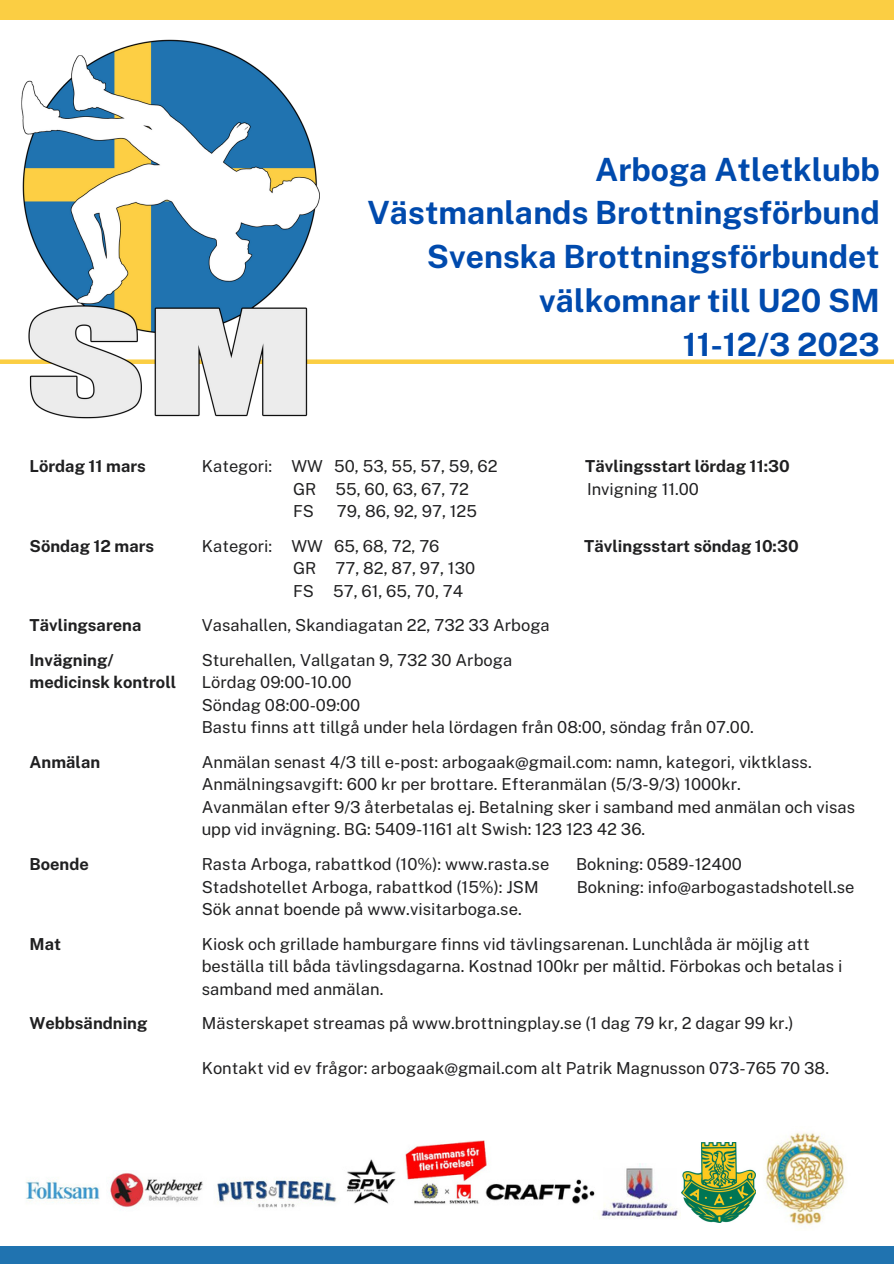
<style>
.page{position:relative;width:894px;height:1264px;background:#fff}
.page>*{position:absolute;margin:0;border:0;box-sizing:border-box;transform-origin:0 0}
.t1{font:700 31.95px/44px "Public Sans";color:#004aad;text-align:right}
.t2{font:16.5px/22.5px "Public Sans";color:#202021}
.t3{font:700 16.5px/34.5px "Public Sans";color:#202021}
</style>
<div class="page">
<div style="left:0;top:359px;width:893px;height:5px;background:#fbce43"></div>
<img style="left:19px;top:39px;width:302px;height:379px">
<div style="left:0;top:1246px;width:892px;height:17px;background:#2073b0"></div>
<div style="left:0;top:0;width:892px;height:19px;background:#fbce43"></div>
<img style="left:601px;top:1163px;width:80px;height:56px">
<img style="left:681px;top:1142px;width:74px;height:80px">
<img style="left:346px;top:1140px;width:256px;height:69px">
<img style="left:26px;top:1173px;width:311px;height:35px">
<img style="left:765px;top:1132px;width:80px;height:93px">
<h1 class="t1" style="left:367px;top:147px;width:513px">Arboga Atletklubb<br>Västmanlands Brottningsförbund<br>Svenska Brottningsförbundet välkomnar till U20 SM<br>11-12/3 2023</h1>
<p class="t3" style="left:30px;top:449px;width:118px">Lördag 11 mars</p>
<p class="t3" style="left:30px;top:528px;width:126px">Söndag 12 mars</p>
<p class="t3" style="left:30px;top:608px;width:113px">Tävlingsarena<br>Invägning/</p>
<p class="t3" style="left:30px;top:665px;width:148px">medicinsk kontroll</p>
<p class="t3" style="left:30px;top:744px;width:72px">Anmälan</p>
<p class="t3" style="left:30px;top:846px;width:61px">Boende</p>
<p class="t3" style="left:30px;top:926px;width:33px">Mat</p>
<p class="t3" style="left:30px;top:1005px;width:119px">Webbsändning</p>
<p class="t2" style="left:202px;top:455px;width:297px">Kategori: WW 50, 53, 55, 57, 59, 62</p>
<p class="t3" style="left:585px;top:449px;width:206px">Tävlingsstart lördag 11:30</p>
<p class="t2" style="left:293px;top:477px;width:177px">GR 55, 60, 63, 67, 72</p>
<p class="t2" style="left:587px;top:477px;width:113px">Invigning 11.00</p>
<p class="t2" style="left:293px;top:500px;width:22px">FS</p>
<p class="t2" style="left:202px;top:494px;width:277px;line-height:34.5px;text-indent:135px">79, 86, 92, 97, 125<br>Kategori: WW 65, 68, 72, 76</p>
<p class="t3" style="left:584px;top:528px;width:216px">Tävlingsstart söndag 10:30</p>
<p class="t2" style="left:293px;top:557px;width:183px">GR 77, 82, 87, 97, 130<br>FS 57, 61, 65, 70, 74</p>
<p class="t2" style="left:202px;top:608px;width:349px;line-height:34.5px">Vasahallen, Skandiagatan 22, 732 33 Arboga<br>Sturehallen, Vallgatan 9, 732 30 Arboga</p>
<p class="t2" style="left:202px;top:671px;width:553px">Lördag 09:00-10.00<br>Söndag 08:00-09:00<br>Bastu finns att tillgå under hela lördagen från 08:00, söndag från 07.00.</p>
<p class="t2" style="left:202px;top:750px;width:654px">Anmälan senast 4/3 till e-post: arbogaak@gmail.com: namn, kategori, viktklass.<br>Anmälningsavgift: 600 kr per brottare. Efteranmälan (5/3-9/3) 1000kr.<br>Avanmälan efter 9/3 återbetalas ej. Betalning sker i samband med anmälan och visas upp vid invägning. BG: 5409-1161 alt Swish: 123 123 42 36.</p>
<p class="t2" style="left:202px;top:852px;width:349px">Rasta Arboga, rabattkod (10%): www.rasta.se</p>
<p class="t2" style="left:576px;top:852px;width:167px">Bokning: 0589-12400</p>
<p class="t2" style="left:202px;top:875px;width:338px">Stadshotellet Arboga, rabattkod (15%): JSM</p>
<p class="t2" style="left:576px;top:875px;width:279px">Bokning: info@arbogastadshotell.se</p>
<p class="t2" style="left:202px;top:891px;width:609px;line-height:34.5px">Sök annat boende på www.visitarboga.se.<br>Kiosk och grillade hamburgare finns vid tävlingsarenan. Lunchlåda är möjlig att</p>
<p class="t2" style="left:202px;top:954px;width:642px">beställa till båda tävlingsdagarna. Kostnad 100kr per måltid. Förbokas och betalas i samband med anmälan.</p>
<p class="t2" style="left:202px;top:1011px;width:593px">Mästerskapet streamas på www.brottningplay.se (1 dag 79 kr, 2 dagar 99 kr.)</p>
<p class="t2" style="left:202px;top:1057px;width:628px">Kontakt vid ev frågor: arbogaak@gmail.com alt Patrik Magnusson 073-765 70 38.</p>
</div>
